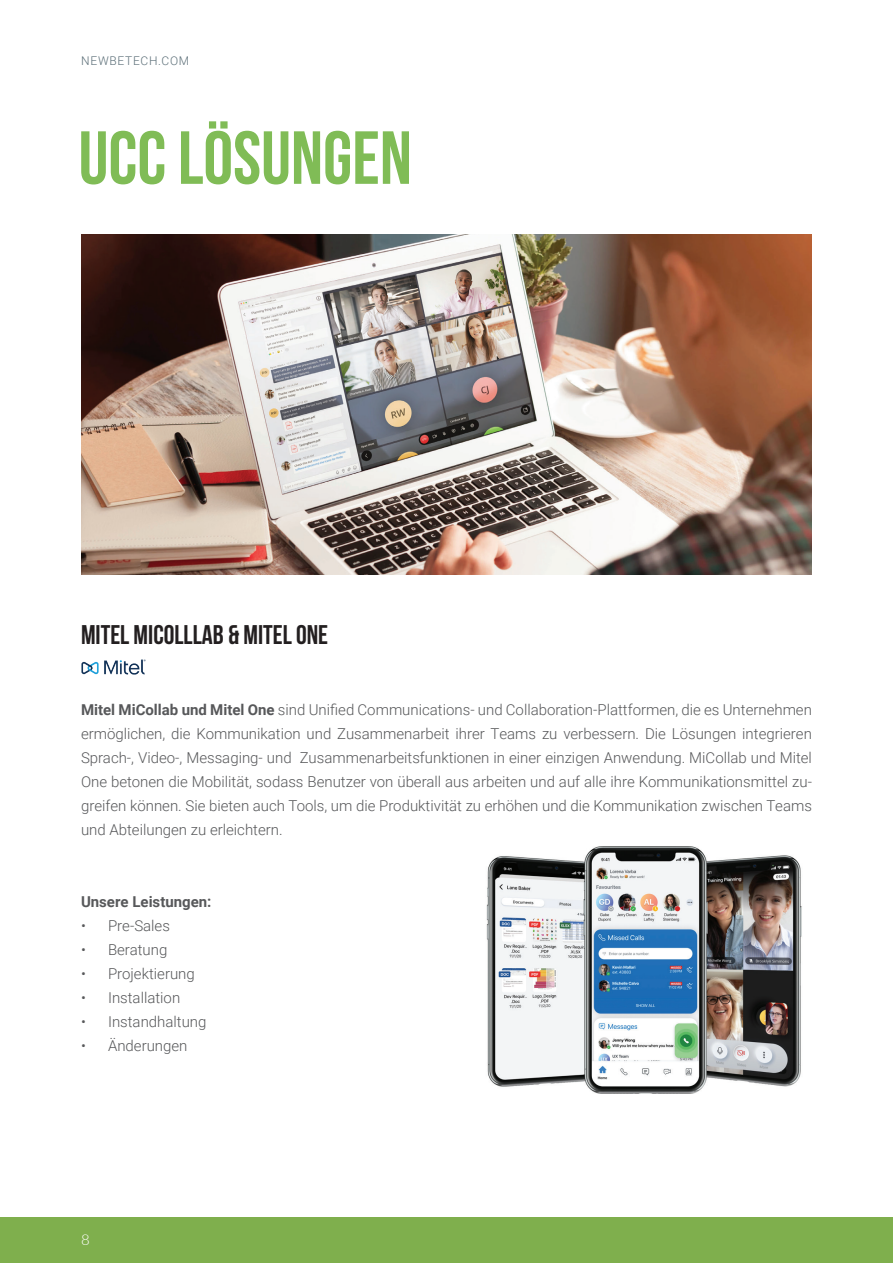
<style>
.page{position:relative;width:893px;height:1263px;background:#fff}
.page>*{position:absolute;margin:0;border:0;box-sizing:border-box;transform-origin:0 0}
.t1{font:700 75px "Bebas Neue";color:#80bc56}
.t2{font:700 27px "Bebas Neue";color:#231f20}
.t3{font:300 15px/24px "Roboto";color:#57585a;text-align:justify}
.t4{font:700 15px "Roboto";color:#57585a}
.t5{font:300 15px "Lato";color:#fff}
.t6{font:300 12px "Roboto";letter-spacing:.06em;color:#5c6f78}
.s1{font-weight:700}
</style>
<div class="page">
<div style="left:0;top:1217px;width:893px;height:45px;background:#7faf4d"></div>
<img style="left:81px;top:235px;width:731px;height:340px">
<img style="left:486px;top:846px;width:316px;height:247px">
<img style="left:81px;top:659px;width:65px;height:16px">
<p class="t6" style="left:81px;top:52px;width:110px">NEWBETECH.COM</p>
<h1 class="t1" style="left:79px;top:117px;width:335px">UCC LÖSUNGEN</h1>
<h2 class="t2" style="left:81px;top:620px;width:249px">MITEL MICOLLLAB &amp; MITEL ONE</h2>
<p class="t3" style="left:81px;top:697px;width:732px"><span class="s1">Mitel MiCollab und Mitel One</span> sind Unified Communications- und Collaboration-Plattformen, die es Unternehmen ermöglichen, die Kommunikation und Zusammenarbeit ihrer Teams zu verbessern. Die Lösungen integrieren Sprach-, Video-, Messaging- und Zusammenarbeitsfunktionen in einer einzigen Anwendung. MiCollab und Mitel One betonen die Mobilität, sodass Benutzer von überall aus arbeiten und auf alle ihre Kommunikationsmittel zu&shy;greifen können. Sie bieten auch Tools, um die Produktivität zu erhöhen und die Kommunikation zwischen Teams und Abteilungen zu erleichtern.</p>
<p class="t4" style="left:81px;top:891px;width:132px">Unsere Leistungen:</p>
<p class="t3" style="left:81px;top:913px;width:90px">• Pre-Sales</p>
<p class="t3" style="left:81px;top:937px;width:88px">• Beratung</p>
<p class="t3" style="left:81px;top:961px;width:115px">• Projektierung</p>
<p class="t3" style="left:81px;top:985px;width:101px">• Installation</p>
<p class="t3" style="left:81px;top:1009px;width:127px">• Instandhaltung</p>
<p class="t3" style="left:81px;top:1033px;width:108px">• Änderungen</p>
<p class="t5" style="left:81px;top:1229px;width:10px">8</p>
</div>
